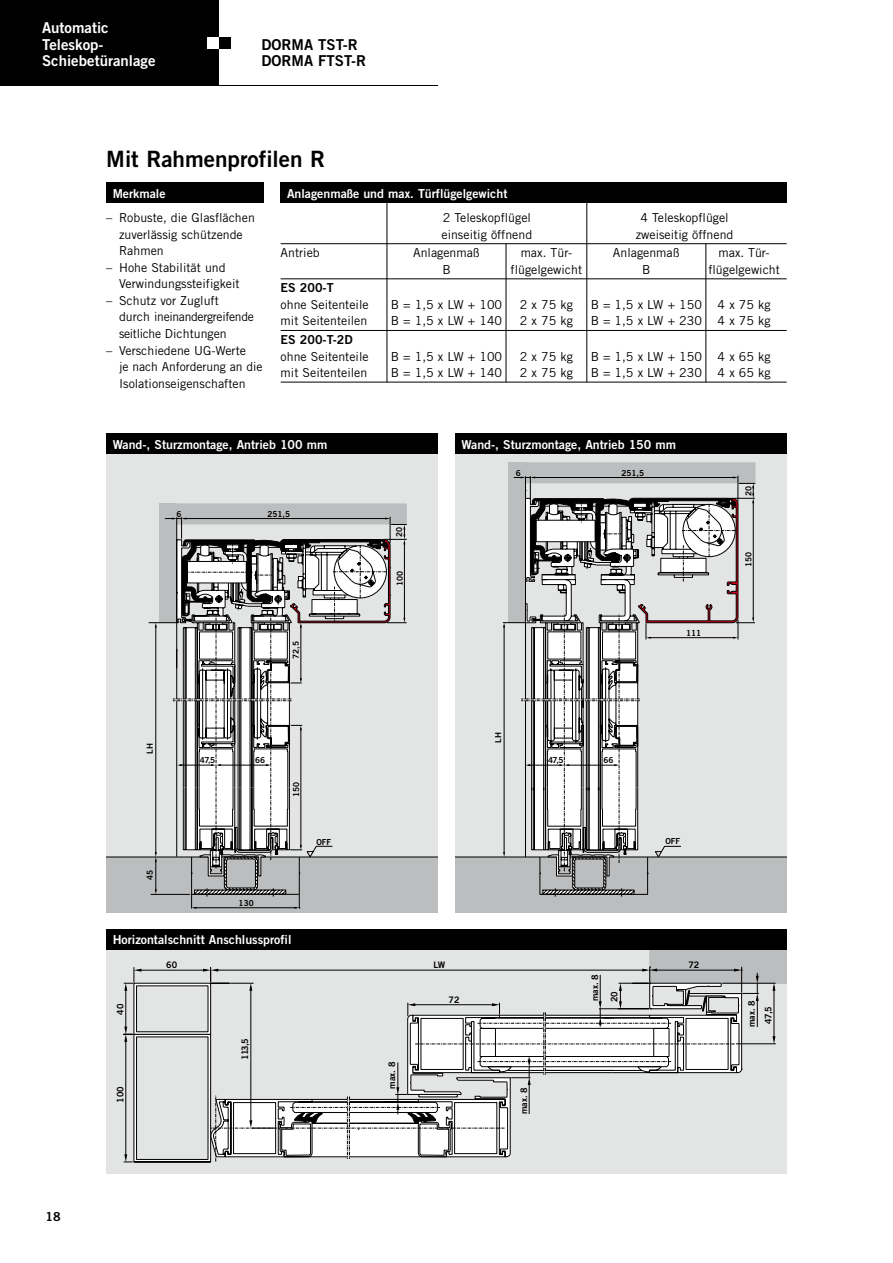
<style>
.page{position:relative;width:893px;height:1263px;background:#fff}
.page>*{position:absolute;margin:0;border:0;box-sizing:border-box;transform-origin:0 0}
.t1{font:22.5px "Trade Gothic Bold Two";color:#000}
.t2{font:15px/16.5px "Trade Gothic Bold Two";color:#fff}
.t3{font:15px/16.5px "Trade Gothic Bold Two";color:#000}
.t4{font:12.3px/16.5px "Trade Gothic";color:#000}
.t5{font:12.3px "Trade Gothic Bold Two";color:#fff}
.t6{font:12.3px "Trade Gothic Bold Two";color:#000}
.t7{font:9px/19.4px "Trade Gothic Bold Two";color:#000}
.t8{font:8.25px "Trade Gothic Bold Two";color:#000}
</style>
<div class="page">
<div style="left:106px;top:949px;width:681px;height:225px;background:#e3e4e4"></div>
<svg style="left:133px;top:949px;width:654px;height:213px"></svg>
<div style="left:0;top:0;width:219px;height:85px;background:#000"></div>
<div style="left:219px;top:37px;width:12px;height:11px;background:#000"></div>
<div style="left:106px;top:183px;width:158px;height:20px;background:#000"></div>
<div style="left:106px;top:929px;width:681px;height:20px;background:#000"></div>
<div style="left:106px;top:453px;width:332px;height:459px;background:#e3e4e4"></div>
<div style="left:160px;top:503px;width:17px;height:119px;background:#bbbdbe"></div>
<div style="left:176px;top:503px;width:231px;height:21px;background:#bbbdbe"></div>
<div style="left:106px;top:857px;width:332px;height:55px;background:#bbbdbe"></div>
<hr style="left:106px;top:857px;width:332px;height:1px;background:#000">
<svg style="left:191px;top:896px;width:110px;height:13px"></svg>
<svg style="left:148px;top:517px;width:259px;height:379px"></svg>
<div style="left:455px;top:453px;width:332px;height:459px;background:#e3e4e4"></div>
<div style="left:508px;top:462px;width:17px;height:161px;background:#bbbdbe"></div>
<div style="left:525px;top:462px;width:230px;height:21px;background:#bbbdbe"></div>
<div style="left:455px;top:857px;width:332px;height:55px;background:#bbbdbe"></div>
<hr style="left:455px;top:857px;width:332px;height:1px;background:#000">
<svg style="left:502px;top:622px;width:12px;height:236px"></svg>
<svg style="left:514px;top:476px;width:241px;height:421px"></svg>
<div style="left:106px;top:434px;width:332px;height:20px;background:#000"></div>
<div style="left:455px;top:434px;width:332px;height:20px;background:#000"></div>
<hr style="left:281px;top:243px;width:506px;height:1px;background:#000">
<hr style="left:281px;top:278px;width:506px;height:1px;background:#000">
<hr style="left:281px;top:330px;width:506px;height:1px;background:#000">
<hr style="left:281px;top:382px;width:506px;height:1px;background:#000">
<div style="left:281px;top:183px;width:506px;height:20px;background:#000"></div>
<hr style="left:387px;top:202px;width:1px;height:180px;background:#000">
<hr style="left:506px;top:244px;width:1px;height:138px;background:#000">
<hr style="left:586px;top:202px;width:1px;height:180px;background:#000">
<hr style="left:706px;top:244px;width:1px;height:138px;background:#000">
<div style="left:207px;top:37px;width:12px;height:11px;background:#fff"></div>
<p class="t2" style="left:42px;top:20px;width:115px">Automatic<br>Teleskop-<br>Schiebetüranlage</p>
<p class="t3" style="left:261px;top:36px;width:106px">DORMA TST-R<br>DORMA FTST-R</p>
<h1 class="t1" style="left:106px;top:145px;width:220px">Mit Rahmenprofilen R</h1>
<p class="t5" style="left:113px;top:186px;width:54px">Merkmale</p>
<p class="t4" style="left:119px;top:209px;width:137px;text-indent:-13px">– Robuste, die Glasflächen zuverlässig schützende<br>Rahmen</p>
<p class="t4" style="left:119px;top:259px;width:122px;text-indent:-13px">– Hohe Stabilität und<br>Verwindungssteifigkeit</p>
<p class="t4" style="left:119px;top:292px;width:136px;text-indent:-13px">– Schutz vor Zugluft<br>durch ineinandergreifende seitliche Dichtungen</p>
<p class="t4" style="left:119px;top:342px;width:145px;text-indent:-13px">– Verschiedene UG-Werte<br>je nach Anforderung an die<br>Isolationseigenschaften</p>
<p class="t5" style="left:287px;top:186px;width:222px">Anlagenmaße und max. Türflügelgewicht</p>
<p class="t4" style="left:443px;top:209px;width:90px">2 Teleskopflügel</p>
<p class="t4" style="left:640px;top:209px;width:90px">4 Teleskopflügel</p>
<p class="t4" style="left:441px;top:226px;width:92px">einseitig öffnend</p>
<p class="t4" style="left:636px;top:226px;width:99px">zweiseitig öffnend</p>
<p class="t4" style="left:281px;top:245px;width:41px">Antrieb</p>
<p class="t4" style="left:413px;top:245px;width:68px">Anlagenmaß</p>
<p class="t4" style="left:521px;top:245px;width:53px">max. Tür-</p>
<p class="t4" style="left:613px;top:245px;width:68px">Anlagenmaß</p>
<p class="t4" style="left:719px;top:245px;width:53px">max. Tür-</p>
<p class="t4" style="left:442px;top:261px;width:10px">B</p>
<p class="t4" style="left:511px;top:261px;width:73px">flügelgewicht</p>
<p class="t4" style="left:642px;top:261px;width:10px">B</p>
<p class="t4" style="left:708px;top:261px;width:73px">flügelgewicht</p>
<p class="t6" style="left:281px;top:280px;width:54px">ES 200-T</p>
<p class="t4" style="left:281px;top:296px;width:90px">ohne Seitenteile</p>
<p class="t4" style="left:391px;top:296px;width:113px">B = 1,5 x LW + 100</p>
<p class="t4" style="left:520px;top:296px;width:54px">2 x 75 kg</p>
<p class="t4" style="left:591px;top:296px;width:113px">B = 1,5 x LW + 150</p>
<p class="t4" style="left:718px;top:296px;width:54px">4 x 75 kg</p>
<p class="t4" style="left:281px;top:313px;width:88px">mit Seitenteilen</p>
<p class="t4" style="left:391px;top:313px;width:113px">B = 1,5 x LW + 140</p>
<p class="t4" style="left:520px;top:313px;width:54px">2 x 75 kg</p>
<p class="t4" style="left:591px;top:313px;width:113px">B = 1,5 x LW + 230</p>
<p class="t4" style="left:718px;top:313px;width:54px">4 x 75 kg</p>
<p class="t6" style="left:281px;top:332px;width:73px">ES 200-T-2D</p>
<p class="t4" style="left:281px;top:348px;width:90px">ohne Seitenteile</p>
<p class="t4" style="left:391px;top:348px;width:113px">B = 1,5 x LW + 100</p>
<p class="t4" style="left:520px;top:348px;width:54px">2 x 75 kg</p>
<p class="t4" style="left:591px;top:348px;width:113px">B = 1,5 x LW + 150</p>
<p class="t4" style="left:718px;top:348px;width:54px">4 x 65 kg</p>
<p class="t4" style="left:281px;top:364px;width:88px">mit Seitenteilen</p>
<p class="t4" style="left:391px;top:364px;width:113px">B = 1,5 x LW + 140</p>
<p class="t4" style="left:520px;top:364px;width:54px">2 x 75 kg</p>
<p class="t4" style="left:591px;top:364px;width:113px">B = 1,5 x LW + 230</p>
<p class="t4" style="left:718px;top:364px;width:54px">4 x 65 kg</p>
<p class="t5" style="left:113px;top:437px;width:216px">Wand-, Sturzmontage, Antrieb 100 mm</p>
<p class="t5" style="left:461px;top:437px;width:216px">Wand-, Sturzmontage, Antrieb 150 mm</p>
<p class="t6" style="left:46px;top:1209px;width:17px">18</p>
<p class="t8" style="left:176px;top:509px;width:7px">6</p>
<p class="t8" style="left:267px;top:509px;width:24px">251,5</p>
<p class="t8" style="left:291px;top:659px;width:19px;rotate:-90deg">72,5</p>
<p class="t8" style="left:145px;top:754px;width:12px;rotate:-90deg">LH</p>
<p class="t8" style="left:145px;top:880px;width:12px;rotate:-90deg">45</p>
<p class="t8" style="left:200px;top:755px;width:17px">47,5</p>
<p class="t8" style="left:255px;top:755px;width:12px">66</p>
<p class="t8" style="left:291px;top:797px;width:17px;rotate:-90deg">150</p>
<p class="t8" style="left:239px;top:898px;width:17px">130</p>
<p class="t5" style="left:113px;top:932px;width:180px">Horizontalschnitt Anschlussprofil</p>
<p class="t7" style="left:110px;top:1015px;width:12px;rotate:-90deg">40</p>
<p class="t7" style="left:110px;top:1102px;width:18px;rotate:-90deg">100</p>
<p class="t7" style="left:166px;top:955px;width:12px">60</p>
<p class="t7" style="left:235px;top:1060px;width:23px;rotate:-90deg">113,5</p>
<p class="t8" style="left:316px;top:837px;width:16px">OFF</p>
<p class="t8" style="left:394px;top:537px;width:12px;rotate:-90deg">20</p>
<p class="t8" style="left:395px;top:586px;width:17px;rotate:-90deg">100</p>
<p class="t8" style="left:516px;top:468px;width:7px">6</p>
<p class="t8" style="left:621px;top:468px;width:24px">251,5</p>
<p class="t8" style="left:493px;top:743px;width:12px;rotate:-90deg">LH</p>
<p class="t8" style="left:548px;top:755px;width:17px">47,5</p>
<p class="t8" style="left:604px;top:755px;width:12px">66</p>
<p class="t8" style="left:686px;top:628px;width:17px">111</p>
<p class="t8" style="left:665px;top:836px;width:16px">OFF</p>
<p class="t8" style="left:743px;top:496px;width:12px;rotate:-90deg">20</p>
<p class="t8" style="left:744px;top:567px;width:17px;rotate:-90deg">150</p>
<p class="t7" style="left:382px;top:1089px;width:28px;rotate:-90deg">max. 8</p>
<p class="t7" style="left:433px;top:955px;width:13px">LW</p>
<p class="t7" style="left:688px;top:955px;width:12px">72</p>
<p class="t7" style="left:448px;top:990px;width:12px">72</p>
<p class="t7" style="left:514px;top:1114px;width:28px;rotate:-90deg">max. 8</p>
<p class="t7" style="left:585px;top:1002px;width:29px;rotate:-90deg">max. 8<br>20</p>
<p class="t7" style="left:742px;top:1027px;width:28px;rotate:-90deg">max. 8</p>
<p class="t7" style="left:758px;top:1024px;width:19px;rotate:-90deg">47,5</p>
</div>
